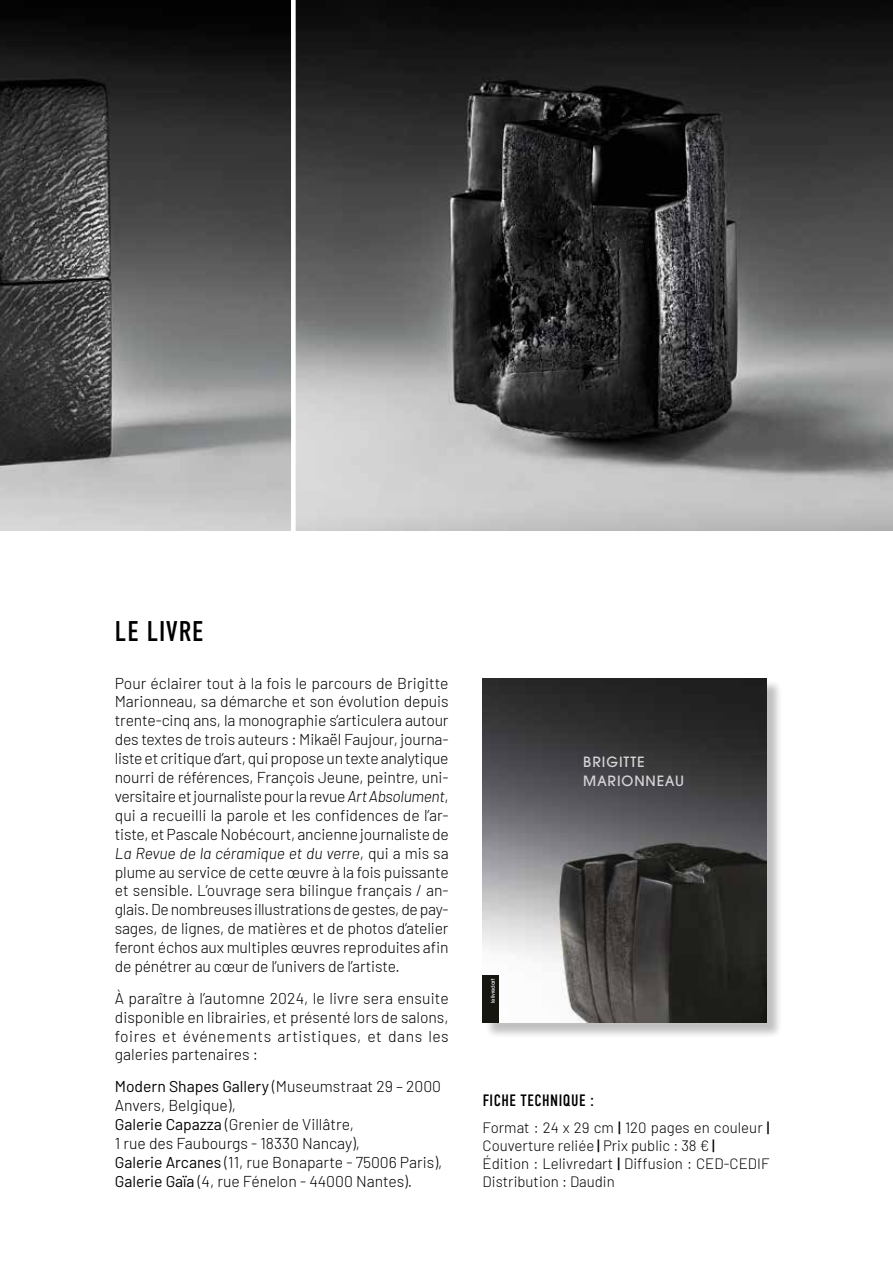
<style>
.page{position:relative;width:893px;height:1263px;background:#fff}
.page>*{position:absolute;margin:0;border:0;box-sizing:border-box;transform-origin:0 0}
.t1{font:28.5px "DIN Condensed";letter-spacing:.03em;color:#000}
.t2{font:16.5px "DIN Condensed";letter-spacing:.03em;color:#000}
.t3{font:300 15.75px/18.9px "Barlow";color:#000;text-align:justify}
.t4{font:15.6px/18.1px "Avant Garde Md ITC";color:#d7d4d6}
.t5{font:300 15px/18px "Barlow";color:#000}
.t6{font:5.7px "Avant Garde Md ITC";color:#fff}
.s1{font-style:italic}
.s2{font-weight:400}
.s3{font-weight:500}
</style>
<div class="page">
<div style="left:485px;top:680px;width:298px;height:359px;background:#000;opacity:.25"></div>
<img style="left:483px;top:678px;width:284px;height:345px">
<div style="left:483px;top:975px;width:16px;height:48px;background:#15160f"></div>
<svg style="left:0;top:0;width:291px;height:531px;background:#5a5a5a"></svg>
<svg style="left:295px;top:0;width:598px;height:531px;background:#545454"></svg>
<h1 class="t1" style="left:115px;top:615px;width:90px">LE LIVRE</h1>
<p class="t3" style="left:115px;top:672px;width:336px">Pour éclairer tout à la fois le parcours de Brigitte Marionneau, sa démarche et son évolution depuis trente-cinq ans, la monographie s’articulera autour des textes de trois auteurs : Mikaël Faujour, journa&shy;liste et critique d’art, qui propose un texte analytique nourri de références, François Jeune, peintre, uni&shy;versitaire et journaliste pour la revue <span class="s1">Art Absolument</span>, qui a recueilli la parole et les confidences de l’ar&shy;tiste, et Pascale Nobécourt, ancienne journaliste de <span class="s1">La Revue de la céramique et du verre</span>, qui a mis sa plume au service de cette œuvre à la fois puissante et sensible. L’ouvrage sera bilingue français / an&shy;glais. De nombreuses illustrations de gestes, de pay&shy;sages, de lignes, de matières et de photos d’atelier feront échos aux multiples œuvres reproduites afin de pénétrer au cœur de l’univers de l’artiste.</p>
<p class="t3" style="left:115px;top:987px;width:335px">À paraître à l’automne 2024, le livre sera ensuite disponible en librairies, et présenté lors de salons, foires et événements artistiques, et dans les galeries partenaires :</p>
<p class="t3" style="left:115px;top:1076px;width:329px;text-align:left"><span class="s2">Modern Shapes Gallery</span> (Museumstraat 29 – 2000<br>Anvers, Belgique),<br><span class="s2">Galerie Capazza</span> (Grenier de Villâtre,<br>1 rue des Faubourgs - 18330 Nancay),<br><span class="s2">Galerie Arcanes</span> (11, rue Bonaparte - 75006 Paris), <span class="s2">Galerie Gaïa</span> (4, rue Fénelon - 44000 Nantes).</p>
<p class="t6" style="left:489px;top:1003px;width:26px;rotate:-90deg">lelivredart</p>
<p class="t4" style="left:583px;top:753px;width:102px">BRIGITTE<br>MARIONNEAU</p>
<p class="t2" style="left:483px;top:1091px;width:113px">FICHE TECHNIQUE :</p>
<p class="t5" style="left:483px;top:1117px;width:289px">Format : 24 x 29 cm <span class="s3">|</span> 120 pages en couleur <span class="s3">| </span>Couverture reliée <span class="s3">|</span> Prix public : 38 € <span class="s3">|<br></span>Édition : Lelivredart <span class="s3">|</span> Diffusion : CED-CEDIF Distribution : Daudin</p>
</div>
